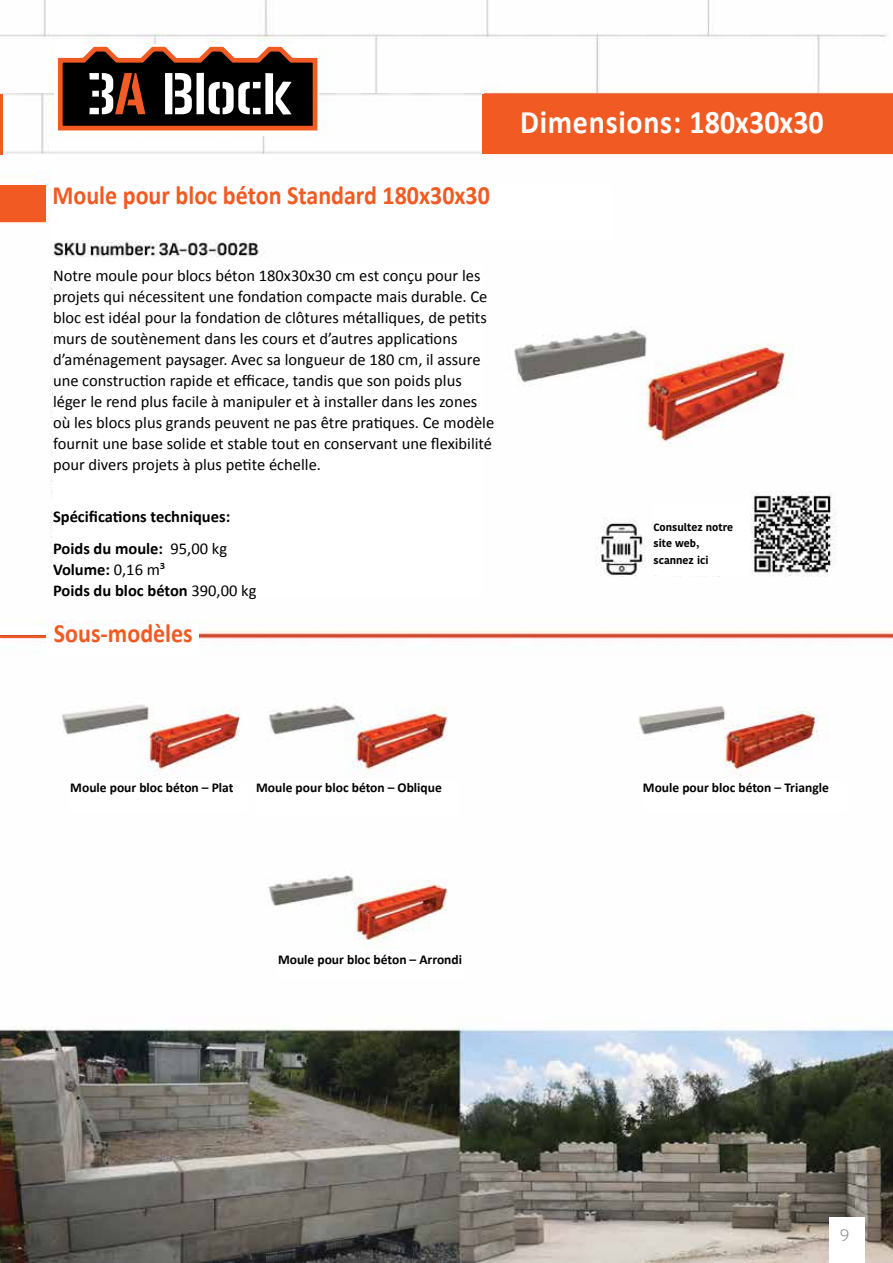
<style>
.page{position:relative;width:893px;height:1263px;background:#fff}
.page>*{position:absolute;margin:0;border:0;box-sizing:border-box;transform-origin:0 0}
.t1{font:700 33px "Calibri";letter-spacing:.025em;color:#fff;scale:.91 1}
.t2{font:700 26.4px "Calibri";color:#f15a22;scale:.91 1}
.t3{font:16.5px/21px "Calibri";color:#000}
.t4{font:700 16.5px/31.5px "Calibri";color:#000}
.t5{font:16.5px "Ko Ho";color:#939598}
.t6{font:700 13.5px "Calibri";color:#000}
.t7{font:700 10.5px/16.5px "Kohinoor Telugu";color:#000}
.s1{font-weight:400}
</style>
<div class="page">
<img style="left:1px;top:0;width:892px;height:1263px">
<div style="left:829px;top:1218px;width:35px;height:45px;background:#fff"></div>
<svg style="left:0;top:34px;width:1px;height:1229px"></svg>
<div style="left:0;top:626px;width:46px;height:8px;background:#fff"></div>
<hr style="left:0;top:636px;width:46px;height:1px;background:#f15a22">
<div style="left:52px;top:186px;width:560px;height:54px;background:#fff"></div>
<div style="left:53px;top:264px;width:429px;height:332px;background:#fff"></div>
<div style="left:55px;top:44px;width:264px;height:92px;background:#fff"></div>
<svg style="left:57px;top:46px;width:261px;height:85px"></svg>
<hr style="left:0;top:94px;width:2px;height:61px;background:#f15a22">
<div style="left:482px;top:94px;width:411px;height:60px;background:#f15a22"></div>
<div style="left:0;top:185px;width:46px;height:37px;background:#f15a22"></div>
<div style="left:658px;top:521px;width:91px;height:54px;background:#fff"></div>
<div style="left:278px;top:954px;width:186px;height:24px;background:#fff"></div>
<div style="left:70px;top:782px;width:177px;height:30px;background:#fff"></div>
<div style="left:256px;top:782px;width:203px;height:33px;background:#fff"></div>
<div style="left:643px;top:782px;width:204px;height:30px;background:#fff"></div>
<div style="left:48px;top:624px;width:151px;height:32px;background:#fff"></div>
<div style="left:653px;top:503px;width:92px;height:71px;background:#fff"></div>
<h2 class="t2" style="left:52px;top:177px;width:482px">Moule pour bloc béton Standard 180x30x30</h2>
<p class="t3" style="left:53px;top:264px;width:443px">Notre moule pour blocs béton 180x30x30 cm est conçu pour les projets qui nécessitent une fondation compacte mais durable. Ce bloc est idéal pour la fondation de clôtures métalliques, de petits murs de soutènement dans les cours et d’autres applications d’aménagement paysager. Avec sa longueur de 180 cm, il assure une construction rapide et efficace, tandis que son poids plus léger le rend plus facile à manipuler et à installer dans les zones où les blocs plus grands peuvent ne pas être pratiques. Ce modèle fournit une base solide et stable tout en conservant une flexibilité pour divers projets à plus petite échelle.</p>
<p class="t4" style="left:53px;top:501px;width:179px">Spécifications techniques:<br>Poids du moule: <span class="s1">95,00 kg</span></p>
<p class="t4" style="left:53px;top:558px;width:205px;line-height:21px">Volume: <span class="s1">0,16 m³<br></span>Poids du bloc béton <span class="s1">390,00 kg</span></p>
<h2 class="t2" style="left:54px;top:615px;width:154px">Sous-modèles</h2>
<h1 class="t1" style="left:520px;top:99px;width:335px">Dimensions: 180x30x30</h1>
<p class="t7" style="left:653px;top:519px;width:81px">Consultez notre site web, scannez ici</p>
<p class="t7" style="left:658px;top:537px;width:81px">Consultez notre site web</p>
<p class="t6" style="left:70px;top:778px;width:165px">Moule pour bloc béton – Plat</p>
<p class="t6" style="left:256px;top:778px;width:187px">Moule pour bloc béton – Oblique</p>
<p class="t6" style="left:643px;top:778px;width:187px">Moule pour bloc béton – Triangle</p>
<p class="t6" style="left:278px;top:950px;width:186px">Moule pour bloc béton – Arrondi</p>
<p class="t5" style="left:840px;top:1222px;width:11px">9</p>
</div>
